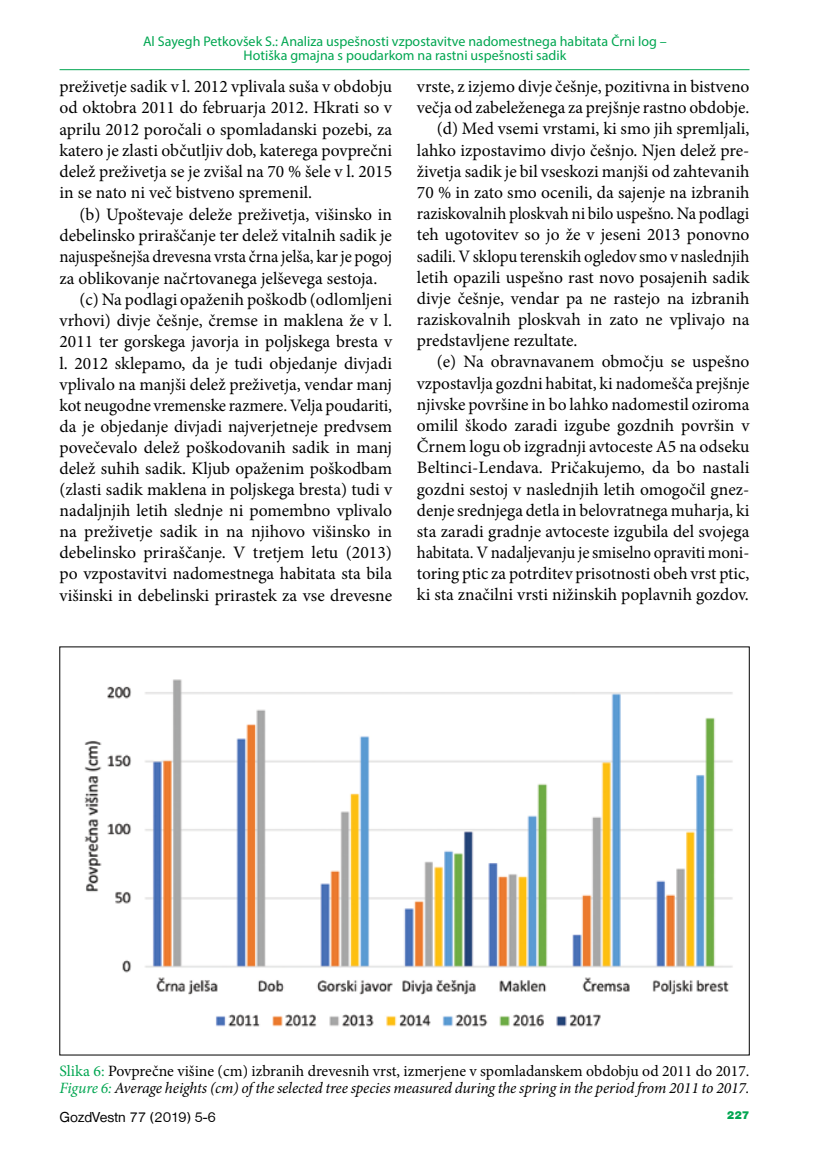
<style>
.page{position:relative;width:819px;height:1166px;background:#fff}
.page>*{position:absolute;margin:0;border:0;box-sizing:border-box;transform-origin:0 0}
.t1{font:17.5px/21.3px "Minion Pro";color:#000;text-align:justify}
.t2{font:17.5px "Minion Pro";color:#000;scale:.96 1}
.t3{font:italic 15.75px/17.5px "Minion Pro";letter-spacing:-.01em;color:#000}
.t4{font:14.88px "Nimbus San DEE";color:#000}
.t5{font:14px/14px "Myriad Pro";color:#00a651;text-align:center}
.t6{font:11.38px "Nimbus San DEE Blac";color:#00a651}
.s1{font-style:normal;color:#00a651}
.s2{font-style:normal}
.s3{color:#00a651}
</style>
<div class="page">
<hr style="left:60px;top:69px;width:689px;height:1px;background:#00a651">
<img style="left:84px;top:679px;width:649px;height:348px">
<p class="t5" style="left:143px;top:35px;width:525px">Al Sayegh Petkovšek S.: Analiza uspešnosti vzpostavitve nadomestnega habitata Črni log –<br>Hotiška gmajna s poudarkom na rastni uspešnosti sadik</p>
<p class="t1" style="left:60px;top:76px;width:334px">preživetje sadik v l. 2012 vplivala suša v obdobju od oktobra 2011 do februarja 2012. Hkrati so v aprilu 2012 poročali o spomladanski pozebi, za katero je zlasti občutljiv dob, katerega povprečni delež preživetja se je zvišal na 70 % šele v l. 2015 in se nato ni več bistveno spremenil.</p>
<p class="t1" style="left:79px;top:203px;width:314px">(b) Upoštevaje deleže preživetja, višinsko in</p>
<p class="t1" style="left:60px;top:225px;width:334px">debelinsko priraščanje ter delež vitalnih sadik je</p>
<p class="t2" style="left:60px;top:245px;width:348px">najuspešnejša drevesna vrsta črna jelša, kar je pogoj</p>
<p class="t1" style="left:60px;top:267px;width:319px">za oblikovanje načrtovanega jelševega sestoja.</p>
<p class="t1" style="left:79px;top:289px;width:314px">(c) Na podlagi opaženih poškodb (odlomljeni</p>
<p class="t1" style="left:60px;top:310px;width:334px">vrhovi) divje češnje, čremse in maklena že v l.</p>
<p class="t1" style="left:60px;top:331px;width:334px">2011 ter gorskega javorja in poljskega bresta v</p>
<p class="t1" style="left:60px;top:352px;width:334px">l. 2012 sklepamo, da je tudi objedanje divjadi</p>
<p class="t1" style="left:60px;top:374px;width:334px">vplivalo na manjši delež preživetja, vendar manj</p>
<p class="t1" style="left:60px;top:395px;width:334px">kot neugodne vremenske razmere. Velja poudariti,</p>
<p class="t1" style="left:60px;top:416px;width:334px">da je objedanje divjadi najverjetneje predvsem</p>
<p class="t1" style="left:60px;top:437px;width:334px">povečevalo delež poškodovanih sadik in manj</p>
<p class="t1" style="left:60px;top:458px;width:334px">delež suhih sadik. Kljub opaženim poškodbam</p>
<p class="t1" style="left:60px;top:479px;width:334px">(zlasti sadik maklena in poljskega bresta) tudi v</p>
<p class="t1" style="left:60px;top:500px;width:334px">nadaljnjih letih slednje ni pomembno vplivalo</p>
<p class="t1" style="left:60px;top:521px;width:334px">na preživetje sadik in na njihovo višinsko in</p>
<p class="t1" style="left:60px;top:542px;width:334px">debelinsko priraščanje. V tretjem letu (2013)</p>
<p class="t1" style="left:60px;top:563px;width:334px">po vzpostavitvi nadomestnega habitata sta bila</p>
<p class="t1" style="left:60px;top:584px;width:334px">višinski in debelinski prirastek za vse drevesne</p>
<p class="t1" style="left:417px;top:76px;width:334px">vrste, z izjemo divje češnje, pozitivna in bistveno</p>
<p class="t1" style="left:417px;top:97px;width:334px">večja od zabeleženega za prejšnje rastno obdobje.</p>
<p class="t1" style="left:437px;top:118px;width:314px">(d) Med vsemi vrstami, ki smo jih spremljali,</p>
<p class="t1" style="left:417px;top:139px;width:334px">lahko izpostavimo divjo češnjo. Njen delež pre-</p>
<p class="t1" style="left:417px;top:161px;width:334px">živetja sadik je bil vseskozi manjši od zahtevanih</p>
<p class="t1" style="left:417px;top:182px;width:334px">70 % in zato smo ocenili, da sajenje na izbranih</p>
<p class="t1" style="left:417px;top:203px;width:334px">raziskovalnih ploskvah ni bilo uspešno. Na podlagi</p>
<p class="t1" style="left:417px;top:224px;width:334px">teh ugotovitev so jo že v jeseni 2013 ponovno</p>
<p class="t2" style="left:417px;top:244px;width:348px">sadili. V sklopu terenskih ogledov smo v naslednjih</p>
<p class="t1" style="left:417px;top:266px;width:334px">letih opazili uspešno rast novo posajenih sadik</p>
<p class="t1" style="left:417px;top:288px;width:334px">divje češnje, vendar pa ne rastejo na izbranih</p>
<p class="t1" style="left:417px;top:309px;width:334px">raziskovalnih ploskvah in zato ne vplivajo na</p>
<p class="t1" style="left:417px;top:330px;width:162px">predstavljene rezultate.</p>
<p class="t1" style="left:437px;top:351px;width:314px">(e) Na obravnavanem območju se uspešno</p>
<p class="t1" style="left:417px;top:372px;width:334px">vzpostavlja gozdni habitat, ki nadomešča prejšnje</p>
<p class="t1" style="left:417px;top:394px;width:334px">njivske površine in bo lahko nadomestil oziroma</p>
<p class="t1" style="left:417px;top:415px;width:334px">omilil škodo zaradi izgube gozdnih površin v</p>
<p class="t1" style="left:417px;top:436px;width:334px">Črnem logu ob izgradnji avtoceste A5 na odseku</p>
<p class="t1" style="left:417px;top:457px;width:334px">Beltinci-Lendava. Pričakujemo, da bo nastali</p>
<p class="t1" style="left:417px;top:478px;width:334px">gozdni sestoj v naslednjih letih omogočil gnez-</p>
<p class="t1" style="left:417px;top:499px;width:334px">denje srednjega detla in belovratnega muharja, ki</p>
<p class="t1" style="left:417px;top:521px;width:334px">sta zaradi gradnje avtoceste izgubila del svojega</p>
<p class="t2" style="left:417px;top:541px;width:348px">habitata. V nadaljevanju je smiselno opraviti moni-</p>
<p class="t1" style="left:417px;top:563px;width:334px">toring ptic za potrditev prisotnosti obeh vrst ptic,</p>
<p class="t1" style="left:417px;top:584px;width:333px">ki sta značilni vrsti nižinskih poplavnih gozdov.</p>
<p class="t3" style="left:60px;top:1062px;width:691px"><span class="s1">Slika 6:</span> <span class="s2">Povprečne višine (cm) izbranih drevesnih vrst, izmerjene v spomladanskem obdobju od 2011 do 2017.<br></span><span class="s3">Figure 6:</span> Average heights (cm) of the selected tree species measured during the spring in the period from 2011 to 2017.</p>
<p class="t4" style="left:60px;top:1109px;width:158px">GozdVestn 77 (2019) 5-6</p>
<p class="t6" style="left:726px;top:1109px;width:24px">227</p>
</div>
